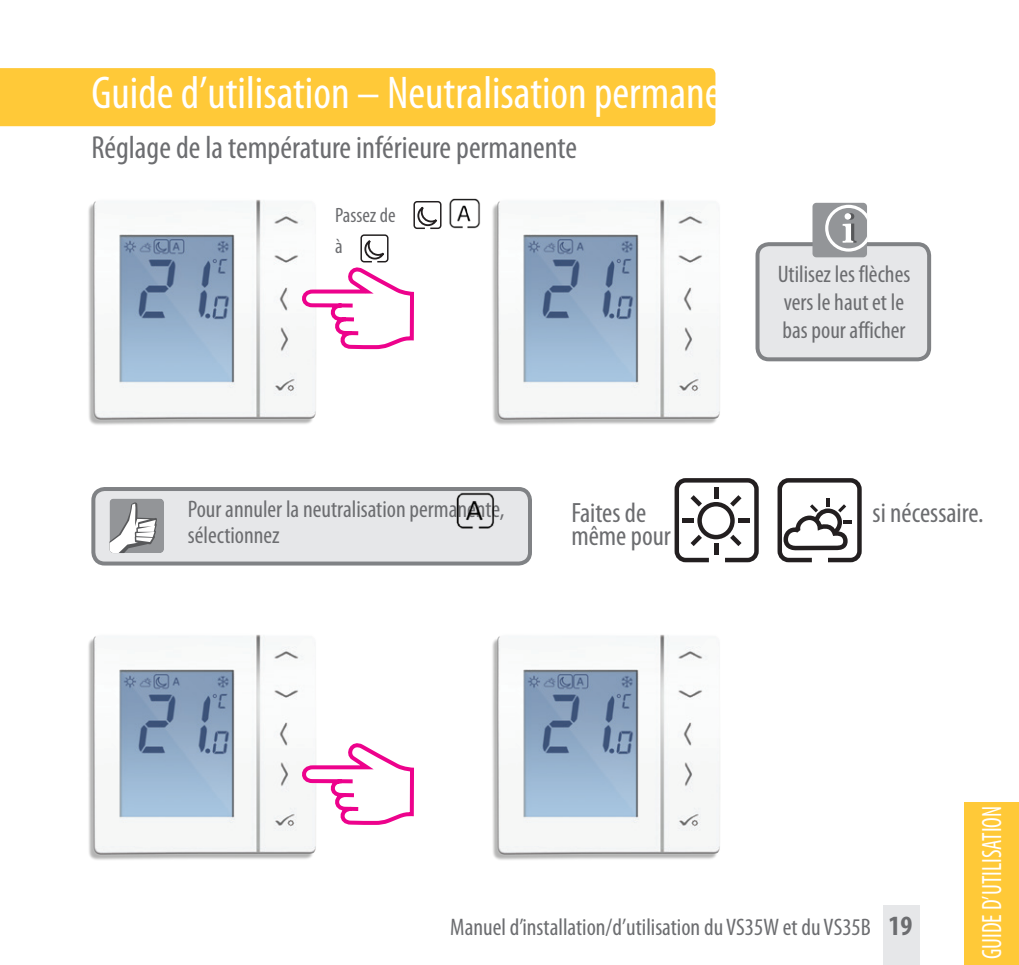
<style>
.page{position:relative;width:1019px;height:965px;background:#fff}
.page>*{position:absolute;margin:0;border:0;box-sizing:border-box;transform-origin:0 0}
.t1{font:condensed 46px "Myriad Pro";color:#fff}
.t2{font:condensed 32px "Myriad Pro";color:#6c6d70}
.t3{font:condensed 28px/23.6px "Myriad Pro";color:#6c6d70}
.t4{font:condensed 28px "Myriad Pro";color:#fff;scale:.85 1}
.t5{font:condensed 24px/28px "Myriad Pro";color:#6c6d70}
.t6{font:condensed 20.8px/31.2px "Myriad Pro";color:#6c6d70}
.s1{font-weight:700;font-size:28px}
</style>
<div class="page">
<div style="left:0;top:68px;width:715px;height:58px;background:#ffc938"></div>
<img style="left:88px;top:199px;width:228px;height:226px">
<img style="left:492px;top:199px;width:228px;height:226px">
<img style="left:88px;top:634px;width:228px;height:226px">
<img style="left:492px;top:634px;width:228px;height:226px">
<svg style="left:302px;top:743px;width:112px;height:81px"></svg>
<div style="left:93px;top:489px;width:437px;height:74px;background:#e6e7e9;border-radius:11px"></div>
<div style="left:91px;top:487px;width:441px;height:78px;border:4px solid #808285;border-radius:11px"></div>
<svg style="left:109px;top:498px;width:55px;height:55px;background:#abacae"></svg>
<img style="left:446px;top:488px;width:66px;height:41px">
<div style="left:757px;top:244px;width:172px;height:115px;background:#e6e7e9;border-radius:11px"></div>
<div style="left:755px;top:242px;width:176px;height:119px;border:4px solid #808285;border-radius:11px"></div>
<div style="left:812px;top:203px;width:55px;height:54px;background:#939598;border-radius:4px"></div>
<svg style="left:825px;top:203px;width:42px;height:49px"></svg>
<svg style="left:674px;top:478px;width:85px;height:85px"></svg>
<img style="left:449px;top:198px;width:45px;height:38px">
<svg style="left:302px;top:199px;width:140px;height:150px"></svg>
<svg style="left:777px;top:478px;width:85px;height:85px"></svg>
<div style="left:963px;top:802px;width:55px;height:162px;background:#ffc938"></div>
<div style="left:883px;top:905px;width:36px;height:59px;background:#e6e7e9"></div>
<h1 class="t1" style="left:91px;top:65px;width:678px">Guide d’utilisation – Neutralisation permanente</h1>
<h2 class="t2" style="left:91px;top:128px;width:487px">Réglage de la température inférieure permanente</h2>
<p class="t6" style="left:335px;top:199px;width:62px">Passez de à</p>
<p class="t5" style="left:188px;top:496px;width:318px;line-height:26px">Pour annuler la neutralisation permanente, sélectionnez</p>
<p class="t5" style="left:777px;top:260px;width:134px">Utilisez les flèches vers le haut et le bas pour afficher</p>
<p class="t3" style="left:571px;top:500px;width:101px">Faites de même pour</p>
<p class="t3" style="left:872px;top:500px;width:112px">si nécessaire.</p>
<p class="t5" style="left:450px;top:912px;width:463px">Manuel d’installation/d’utilisation du VS35W et du VS35B <span class="s1">19</span></p>
<p class="t4" style="left:974px;top:959px;width:182px;rotate:-90deg">GUIDE D’UTILISATION</p>
</div>
